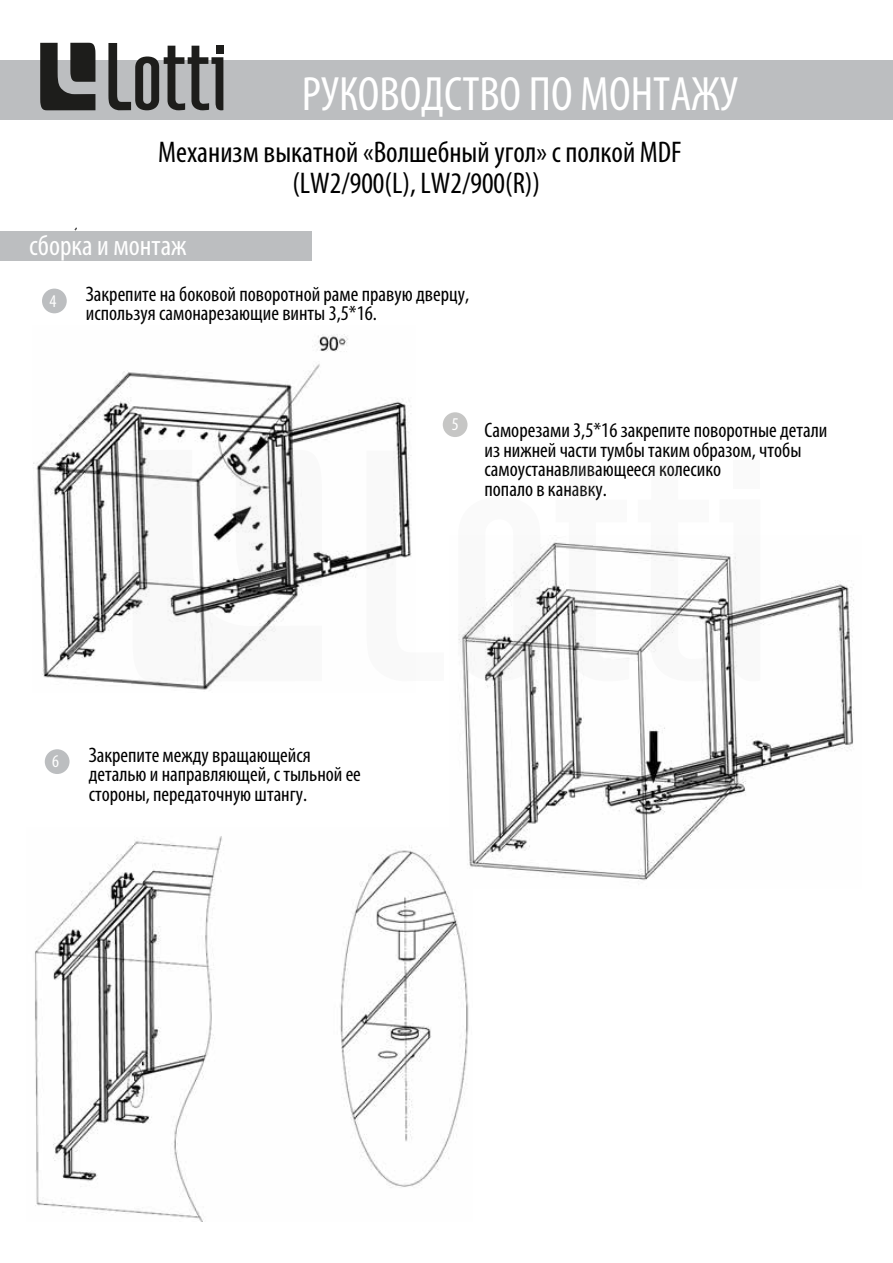
<style>
.page{position:relative;width:893px;height:1263px;background:#fff}
.page>*{position:absolute;margin:0;border:0;box-sizing:border-box;transform-origin:0 0}
.t1{font:condensed 48.45px "Myriad Pro";color:#fff}
.t2{font:condensed 30px/31.5px "Myriad Pro";color:#000;text-align:center}
.t3{font:condensed 28.8px "Myriad Pro";color:#fff}
.t4{font:condensed 21px/19.5px "Myriad Pro";color:#000}
.t5{font:condensed 18px "Myriad Pro";color:#fff}
</style>
<div class="page">
<div style="left:0;top:60px;width:893px;height:59px;background:#bcbec0"></div>
<div style="left:0;top:231px;width:312px;height:30px;background:#bcbec0"></div>
<div style="left:42px;top:289px;width:25px;height:24px;background:#bcbec0;border-radius:50%"></div>
<img style="left:33px;top:334px;width:378px;height:356px">
<img style="left:35px;top:836px;width:434px;height:386px">
<img style="left:449px;top:535px;width:405px;height:354px">
<div style="left:45px;top:749px;width:25px;height:25px;background:#bcbec0;border-radius:50%"></div>
<svg style="left:40px;top:43px;width:55px;height:67px"></svg>
<svg style="left:108px;top:43px;width:115px;height:67px"></svg>
<div style="left:216px;top:46px;width:7px;height:8px;background:#1d1d1b"></div>
<svg style="left:133px;top:450px;width:189px;height:231px"></svg>
<svg style="left:366px;top:451px;width:46px;height:230px"></svg>
<svg style="left:458px;top:535px;width:82px;height:146px"></svg>
<svg style="left:556px;top:535px;width:73px;height:146px"></svg>
<svg style="left:638px;top:535px;width:73px;height:146px"></svg>
<svg style="left:719px;top:535px;width:41px;height:146px"></svg>
<div style="left:733px;top:460px;width:27px;height:28px;background:#fafafa"></div>
<div style="left:443px;top:412px;width:24px;height:25px;background:#c6c6c5;border-radius:50%"></div>
<h1 class="t1" style="left:302px;top:64px;width:438px">РУКОВОДСТВО ПО МОНТАЖУ</h1>
<h2 class="t2" style="left:158px;top:136px;width:525px">Механизм выкатной «Волшебный угол» с полкой MDF (LW2/900(L), LW2/900(R))</h2>
<h3 class="t3" style="left:29px;top:228px;width:159px">сборка и монтаж</h3>
<p class="t5" style="left:49px;top:290px;width:8px">4</p>
<p class="t4" style="left:86px;top:284px;width:385px">Закрепите на боковой поворотной раме правую дверцу, используя самонарезающие винты 3,5*16.</p>
<p class="t5" style="left:452px;top:414px;width:8px">5</p>
<p class="t4" style="left:484px;top:420px;width:344px">Саморезами 3,5*16 закрепите поворотные детали из нижней части тумбы таким образом, чтобы самоустанавливающееся колесико<br>попало в канавку.</p>
<p class="t5" style="left:52px;top:750px;width:8px">6</p>
<p class="t4" style="left:89px;top:745px;width:274px">Закрепите между вращающейся деталью и направляющей, с тыльной ее стороны, передаточную штангу.</p>
</div>
